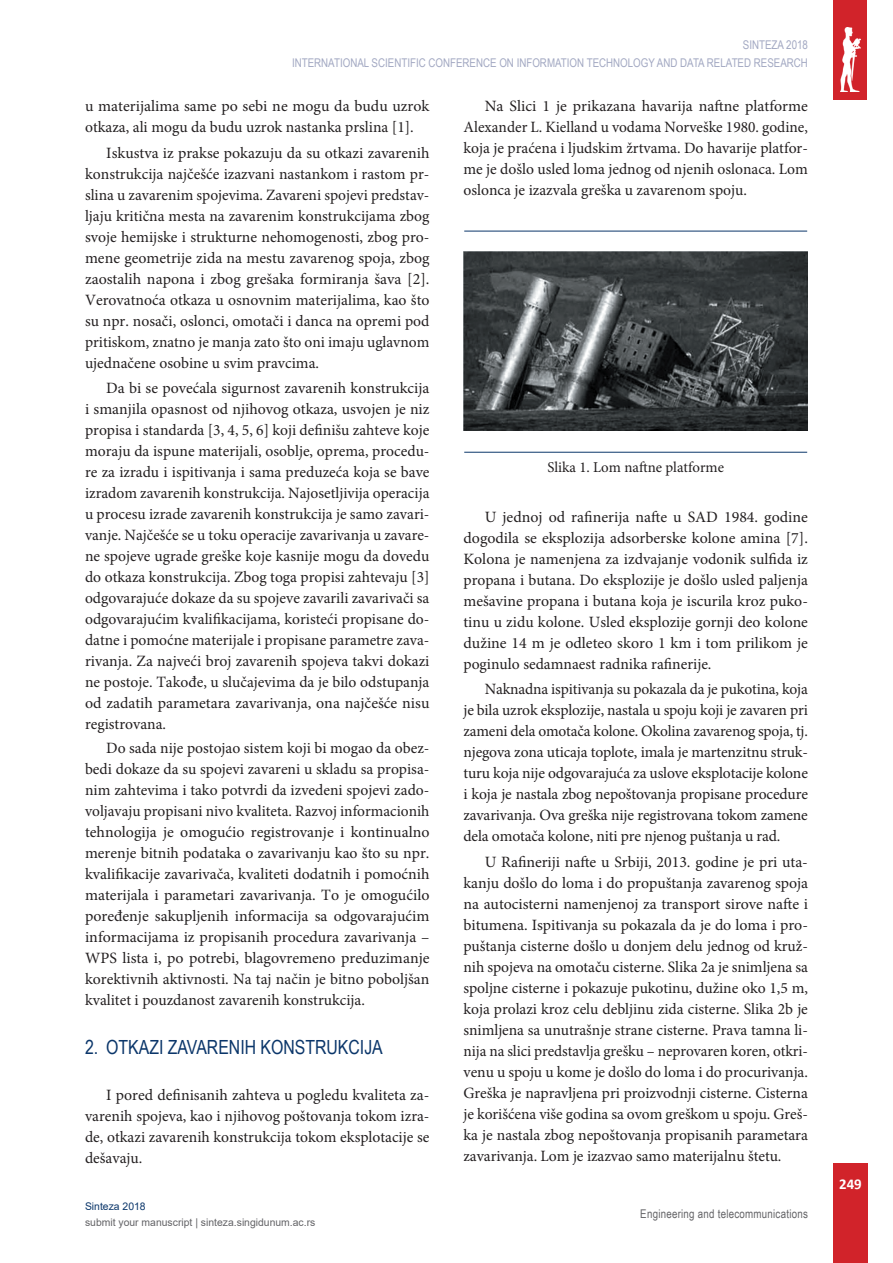
<style>
.page{position:relative;width:893px;height:1263px;background:#fff}
.page>*{position:absolute;margin:0;border:0;box-sizing:border-box;transform-origin:0 0}
.t1{font:19.5px "Arial Narrow";color:#0b366a}
.t2{font:15.75px/21px "Minion Pro";color:#231f20;text-align:justify}
.t3{font:15px "Minion Pro";color:#231f20}
.t4{font:700 15px "Calibri";color:#fff}
.t5{font:12px/18px "Arial Narrow";color:#a2a8c2;text-align:right}
.t6{font:12px "Arial Narrow";letter-spacing:.02em;color:#636366}
.t7{font:10.5px "Arial";color:#636366}
.t8{font:10.5px "Arial";color:#0b366a}
</style>
<div class="page">
<div style="left:833px;top:1163px;width:34px;height:100px;background:#d1232a"></div>
<div style="left:834px;top:0;width:33px;height:100px;background:#d1232a"></div>
<img style="left:840px;top:28px;width:21px;height:63px">
<hr style="left:464px;top:231px;width:343px;height:1px;background:#0b366a">
<hr style="left:464px;top:452px;width:343px;height:1px;background:#0b366a">
<img style="left:464px;top:251px;width:343px;height:179px">
<p class="t5" style="left:292px;top:35px;width:517px">SINTEZA 2018<br>INTERNATIONAL SCIENTIFIC CONFERENCE ON INFORMATION TECHNOLOGY AND DATA RELATED RESEARCH</p>
<p class="t2" style="left:85px;top:96px;width:346px">u materijalima same po sebi ne mogu da budu uzrok otkaza, ali mogu da budu uzrok nastanka prslina [1].</p>
<p class="t2" style="left:85px;top:142px;width:346px;text-indent:21px">Iskustva iz prakse pokazuju da su otkazi zavarenih konstrukcija najčešće izazvani nastankom i rastom pr&shy;slina u zavarenim spojevima. Zavareni spojevi predstav&shy;ljaju kritična mesta na zavarenim konstrukcijama zbog svoje hemijske i strukturne nehomogenosti, zbog pro&shy;mene geometrije zida na mestu zavarenog spoja, zbog zaostalih napona i zbog grešaka formiranja šava [2].<br>Verovatnoća otkaza u osnovnim materijalima, kao što su npr. nosači, oslonci, omotači i danca na opremi pod pritiskom, znatno je manja zato što oni imaju uglavnom ujednačene osobine u svim pravcima.</p>
<p class="t2" style="left:85px;top:377px;width:346px;text-indent:21px">Da bi se povećala sigurnost zavarenih konstrukcija i smanjila opasnost od njihovog otkaza, usvojen je niz propisa i standarda [3, 4, 5, 6] koji definišu zahteve koje moraju da ispune materijali, osoblje, oprema, procedu&shy;re za izradu i ispitivanja i sama preduzeća koja se bave izradom zavarenih konstrukcija. Najosetljivija operacija u procesu izrade zavarenih konstrukcija je samo zavari&shy;vanje. Najčešće se u toku operacije zavarivanja u zavare&shy;ne spojeve ugrade greške koje kasnije mogu da dovedu do otkaza konstrukcija. Zbog toga propisi zahtevaju [3] odgovarajuće dokaze da su spojeve zavarili zavarivači sa odgovarajućim kvalifikacijama, koristeći propisane do&shy;datne i pomoćne materijale i propisane parametre zava&shy;rivanja. Za najveći broj zavarenih spojeva takvi dokazi ne postoje. Takođe, u slučajevima da je bilo odstupanja od zadatih parametara zavarivanja, ona najčešće nisu registrovana.</p>
<p class="t2" style="left:85px;top:737px;width:346px;text-indent:21px">Do sada nije postojao sistem koji bi mogao da obez&shy;bedi dokaze da su spojevi zavareni u skladu sa propisa&shy;nim zahtevima i tako potvrdi da izvedeni spojevi zado&shy;voljavaju propisani nivo kvaliteta. Razvoj informacionih tehnologija je omogućio registrovanje i kontinualno merenje bitnih podataka o zavarivanju kao što su npr. kvalifikacije zavarivača, kvaliteti dodatnih i pomoćnih materijala i parametari zavarivanja. To je omogućilo poređenje sakupljenih informacija sa odgovarajućim informacijama iz propisanih procedura zavarivanja – WPS lista i, po potrebi, blagovremeno preduzimanje korektivnih aktivnosti. Na taj način je bitno poboljšan kvalitet i pouzdanost zavarenih konstrukcija.</p>
<p class="t1" style="left:85px;top:1032px;width:299px">2. OTKAZI ZAVARENIH KONSTRUKCIJA</p>
<p class="t2" style="left:85px;top:1084px;width:346px;text-indent:21px">I pored definisanih zahteva u pogledu kvaliteta za&shy;varenih spojeva, kao i njihovog poštovanja tokom izra&shy;de, otkazi zavarenih konstrukcija tokom eksplotacije se dešavaju.</p>
<p class="t8" style="left:85px;top:1199px;width:62px">Sinteza 2018</p>
<p class="t7" style="left:85px;top:1215px;width:232px">submit your manuscript | sinteza.singidunum.ac.rs</p>
<p class="t2" style="left:463px;top:96px;width:346px;text-indent:21px">Na Slici 1 je prikazana havarija naftne platforme Alexander L. Kielland u vodama Norveške 1980. godine, koja je praćena i ljudskim žrtvama. Do havarije platfor&shy;me je došlo usled loma jednog od njenih oslonaca. Lom oslonca je izazvala greška u zavarenom spoju.</p>
<p class="t3" style="left:547px;top:457px;width:178px">Slika 1. Lom naftne platforme</p>
<p class="t2" style="left:463px;top:507px;width:346px;text-indent:21px">U jednoj od rafinerija nafte u SAD 1984. godine dogodila se eksplozija adsorberske kolone amina [7].<br>Kolona je namenjena za izdvajanje vodonik sulfida iz propana i butana. Do eksplozije je došlo usled paljenja mešavine propana i butana koja je iscurila kroz puko&shy;tinu u zidu kolone. Usled eksplozije gornji deo kolone dužine 14 m je odleteo skoro 1 km i tom prilikom je poginulo sedamnaest radnika rafinerije.</p>
<p class="t2" style="left:463px;top:679px;width:346px;text-indent:21px">Naknadna ispitivanja su pokazala da je pukotina, koja je bila uzrok eksplozije, nastala u spoju koji je zavaren pri zameni dela omotača kolone. Okolina zavarenog spoja, tj. njegova zona uticaja toplote, imala je martenzitnu struk&shy;turu koja nije odgovarajuća za uslove eksplotacije kolone i koja je nastala zbog nepoštovanja propisane procedure zavarivanja. Ova greška nije registrovana tokom zamene dela omotača kolone, niti pre njenog puštanja u rad.</p>
<p class="t2" style="left:463px;top:851px;width:346px;text-indent:21px">U Rafineriji nafte u Srbiji, 2013. godine je pri uta&shy;kanju došlo do loma i do propuštanja zavarenog spoja na autocisterni namenjenoj za transport sirove nafte i bitumena. Ispitivanja su pokazala da je do loma i pro&shy;puštanja cisterne došlo u donjem delu jednog od kruž&shy;nih spojeva na omotaču cisterne. Slika 2a je snimljena sa spoljne cisterne i pokazuje pukotinu, dužine oko 1,5 m, koja prolazi kroz celu debljinu zida cisterne. Slika 2b je snimljena sa unutrašnje strane cisterne. Prava tamna li&shy;nija na slici predstavlja grešku – neprovaren koren, otkri&shy;venu u spoju u kome je došlo do loma i do procurivanja.<br>Greška je napravljena pri proizvodnji cisterne. Cisterna je korišćena više godina sa ovom greškom u spoju. Greš&shy;ka je nastala zbog nepoštovanja propisanih parametara zavarivanja. Lom je izazvao samo materijalnu štetu.</p>
<p class="t6" style="left:640px;top:1205px;width:169px">Engineering and telecommunications</p>
<p class="t4" style="left:839px;top:1175px;width:24px">249</p>
</div>
